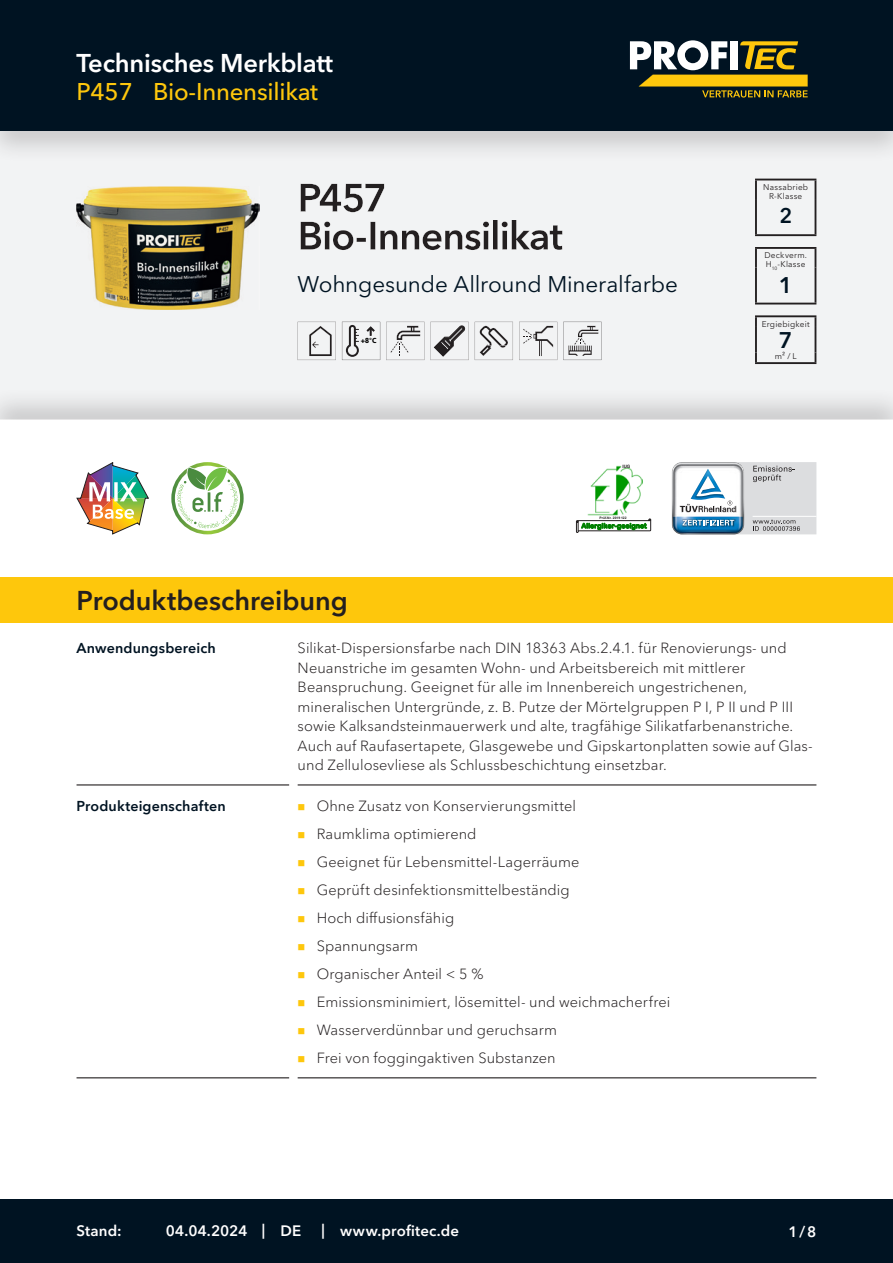
<style>
.page{position:relative;width:893px;height:1263px;background:#fff}
.page>*{position:absolute;margin:0;border:0;box-sizing:border-box;transform-origin:0 0}
.CB_AF_Kapitel_Ueberschrift{font:600 27px "Avenir Next Cyr";color:#231f20}
.CB_AF_Kopf_TM{font:600 25.5px "Avenir Next Cyr";letter-spacing:-.01em;color:#fff}
.CB_AF_Kopf_Produktname_klein{font:500 24px "Avenir Next Cyr";letter-spacing:-.01em;color:#fec70c}
.t1{font:22.5px "Avenir Next Cyr";letter-spacing:-.005em;color:#001322}
.CB_AF_Piktos_NAK-DVM-ERG_bold{font:600 22.5px "Avenir Next Cyr";color:#001322}
.CB_AF_Piktos_NAK-DVM-ERG_bold-2{font:600 21px "Avenir Next Cyr";color:#001322}
.CB_AF_Fuss_Stand_linksb{font:600 15px "Avenir Next Cyr";letter-spacing:.01em;color:#fff}
.CB_AF_Text_Standard{font:300 14.7px/19.5px "Avenir Next Cyr";letter-spacing:.005em;color:#231f20}
.CB_AF_Abschnitt_Ueberschrift{font:600 14.25px "Avenir Next Cyr";letter-spacing:.01em;color:#001322}
.CB_AF_Piktos_NAK-DVM-ERG{font:8.25px/9px "Avenir Next Cyr";letter-spacing:.025em;color:#231f20;text-align:center}
.t2{font:900 7.35px "Frutiger LT";color:#000}
.t3{font:700 6.9px "Arial Rounded MT";color:#008000}
.t4{font:700 4.5px "Arial";color:#231f20}
.t5{font:700 3.3px "Arial";color:#231f20}
.s1{font-weight:400}
</style>
<div class="page">
<div style="left:0;top:0;width:893px;height:131px;background:#001322"></div>
<div style="left:0;top:1199px;width:893px;height:64px;background:#001322"></div>
<hr style="left:77px;top:784px;width:212px;height:1px;background:#231f20">
<hr style="left:298px;top:784px;width:518px;height:1px;background:#231f20">
<hr style="left:77px;top:1077px;width:212px;height:1px;background:#231f20">
<hr style="left:298px;top:1077px;width:518px;height:1px;background:#231f20">
<div style="left:0;top:577px;width:893px;height:46px;background:#fec70c"></div>
<div style="left:0;top:105px;width:893px;height:320px;background:#231f20;opacity:.2"></div>
<img style="left:77px;top:462px;width:72px;height:72px">
<img style="left:171px;top:462px;width:73px;height:72px">
<svg style="left:177px;top:467px;width:61px;height:61px"></svg>
<img style="left:587px;top:466px;width:56px;height:50px">
<svg style="left:576px;top:519px;width:75px;height:14px"></svg>
<svg style="left:672px;top:462px;width:144px;height:72px"></svg>
<hr style="left:755px;top:315px;width:61px;height:2px;background:#231f20">
<svg style="left:755px;top:317px;width:2px;height:10px"></svg>
<hr style="left:755px;top:327px;width:2px;height:25px;background:#231f20">
<svg style="left:755px;top:352px;width:2px;height:10px"></svg>
<svg style="left:815px;top:317px;width:1px;height:45px"></svg>
<hr style="left:755px;top:362px;width:61px;height:2px;background:#231f20">
<svg style="left:755px;top:180px;width:2px;height:19px"></svg>
<hr style="left:755px;top:179px;width:61px;height:1px;background:#231f20">
<svg style="left:815px;top:180px;width:1px;height:19px"></svg>
<hr style="left:755px;top:199px;width:2px;height:35px;background:#231f20">
<hr style="left:815px;top:199px;width:1px;height:35px;background:#231f20">
<hr style="left:755px;top:234px;width:61px;height:2px;background:#231f20">
<svg style="left:755px;top:249px;width:2px;height:18px"></svg>
<hr style="left:755px;top:247px;width:61px;height:2px;background:#231f20">
<svg style="left:815px;top:249px;width:1px;height:18px"></svg>
<hr style="left:755px;top:267px;width:2px;height:36px;background:#231f20">
<hr style="left:815px;top:267px;width:1px;height:36px;background:#231f20">
<hr style="left:755px;top:303px;width:61px;height:1px;background:#231f20">
<div style="left:612px;top:28px;width:213px;height:82px;background:#001322"></div>
<svg style="left:630px;top:40px;width:178px;height:58px"></svg>
<p class="CB_AF_Kopf_TM" style="left:77px;top:47px;width:258px">Technisches Merkblatt</p>
<p class="CB_AF_Kopf_Produktname_klein" style="left:77px;top:78px;width:58px">P457</p>
<p class="CB_AF_Kopf_Produktname_klein" style="left:153px;top:78px;width:166px">Bio-Innensilikat</p>
<h3 class="t1" style="left:298px;top:271px;width:382px">Wohngesunde Allround Mineralfarbe</h3>
<p class="t2" style="left:361px;top:336px;width:17px">+8<span class="s1">°</span>C</p>
<p class="t4" style="left:622px;top:463px;width:10px">IUG</p>
<p class="t5" style="left:600px;top:515px;width:29px">Prüf-Nr. 2019 122</p>
<p class="t3" style="left:581px;top:522px;width:67px">Allergiker-geeignet</p>
<p class="CB_AF_Piktos_NAK-DVM-ERG" style="left:763px;top:183px;width:46px">Nassabrieb<br>R-Klasse</p>
<p class="CB_AF_Piktos_NAK-DVM-ERG_bold-2" style="left:779px;top:203px;width:14px">2</p>
<p class="CB_AF_Piktos_NAK-DVM-ERG" style="left:764px;top:251px;width:44px;text-align:left">Deckverm.<br>H<sub>10</sub>-Klasse</p>
<p class="CB_AF_Piktos_NAK-DVM-ERG_bold" style="left:779px;top:271px;width:15px">1</p>
<p class="CB_AF_Piktos_NAK-DVM-ERG" style="left:762px;top:320px;width:49px">Ergiebigkeit</p>
<p class="CB_AF_Piktos_NAK-DVM-ERG_bold" style="left:779px;top:327px;width:15px">7</p>
<p class="CB_AF_Piktos_NAK-DVM-ERG" style="left:775px;top:351px;width:23px">m² / L</p>
<p class="CB_AF_Kapitel_Ueberschrift" style="left:77px;top:584px;width:273px">Produktbeschreibung</p>
<p class="CB_AF_Abschnitt_Ueberschrift" style="left:77px;top:639px;width:141px">Anwendungsbereich</p>
<p class="CB_AF_Text_Standard" style="left:298px;top:638px;width:517px">Silikat-Dispersionsfarbe nach DIN 18363 Abs.2.4.1. für Renovierungs- und Neuanstriche im gesamten Wohn- und Arbeitsbereich mit mittlerer Beanspruchung. Geeignet für alle im Innenbereich ungestrichenen, mineralischen Untergründe, z. B. Putze der Mörtelgruppen P I, P II und P III sowie Kalksandsteinmauerwerk und alte, tragfähige Silikatfarbenanstriche.<br>Auch auf Raufasertapete, Glasgewebe und Gipskartonplatten sowie auf Glas&shy;und Zellulosevliese als Schlussbeschichtung einsetzbar.</p>
<p class="CB_AF_Abschnitt_Ueberschrift" style="left:77px;top:797px;width:151px">Produkteigenschaften</p>
<p class="CB_AF_Text_Standard" style="left:317px;top:796px;width:261px">Ohne Zusatz von Konservierungsmittel</p>
<p class="CB_AF_Text_Standard" style="left:317px;top:824px;width:161px">Raumklima optimierend</p>
<p class="CB_AF_Text_Standard" style="left:317px;top:852px;width:264px">Geeignet für Lebensmittel-Lagerräume</p>
<p class="CB_AF_Text_Standard" style="left:317px;top:880px;width:254px">Geprüft desinfektionsmittelbeständig</p>
<p class="CB_AF_Text_Standard" style="left:317px;top:908px;width:139px">Hoch diffusionsfähig</p>
<p class="CB_AF_Text_Standard" style="left:317px;top:936px;width:103px">Spannungsarm</p>
<p class="CB_AF_Text_Standard" style="left:317px;top:964px;width:168px">Organischer Anteil &lt; 5 %</p>
<p class="CB_AF_Text_Standard" style="left:317px;top:992px;width:355px">Emissionsminimiert, lösemittel- und weichmacherfrei</p>
<p class="CB_AF_Text_Standard" style="left:317px;top:1020px;width:242px">Wasserverdünnbar und geruchsarm</p>
<p class="CB_AF_Text_Standard" style="left:317px;top:1048px;width:240px">Frei von foggingaktiven Substanzen</p>
<p class="CB_AF_Fuss_Stand_linksb" style="left:77px;top:1222px;width:47px">Stand:</p>
<p class="CB_AF_Fuss_Stand_linksb" style="left:166px;top:1222px;width:83px">04.04.2024</p>
<p class="CB_AF_Fuss_Stand_linksb" style="left:262px;top:1221px;width:5px">|</p>
<p class="CB_AF_Fuss_Stand_linksb" style="left:281px;top:1222px;width:22px">DE</p>
<p class="CB_AF_Fuss_Stand_linksb" style="left:321px;top:1221px;width:5px">|</p>
<p class="CB_AF_Fuss_Stand_linksb" style="left:340px;top:1222px;width:120px">www.profitec.de</p>
<p class="CB_AF_Fuss_Stand_linksb" style="left:788px;top:1222px;width:29px">1/8</p>
</div>
